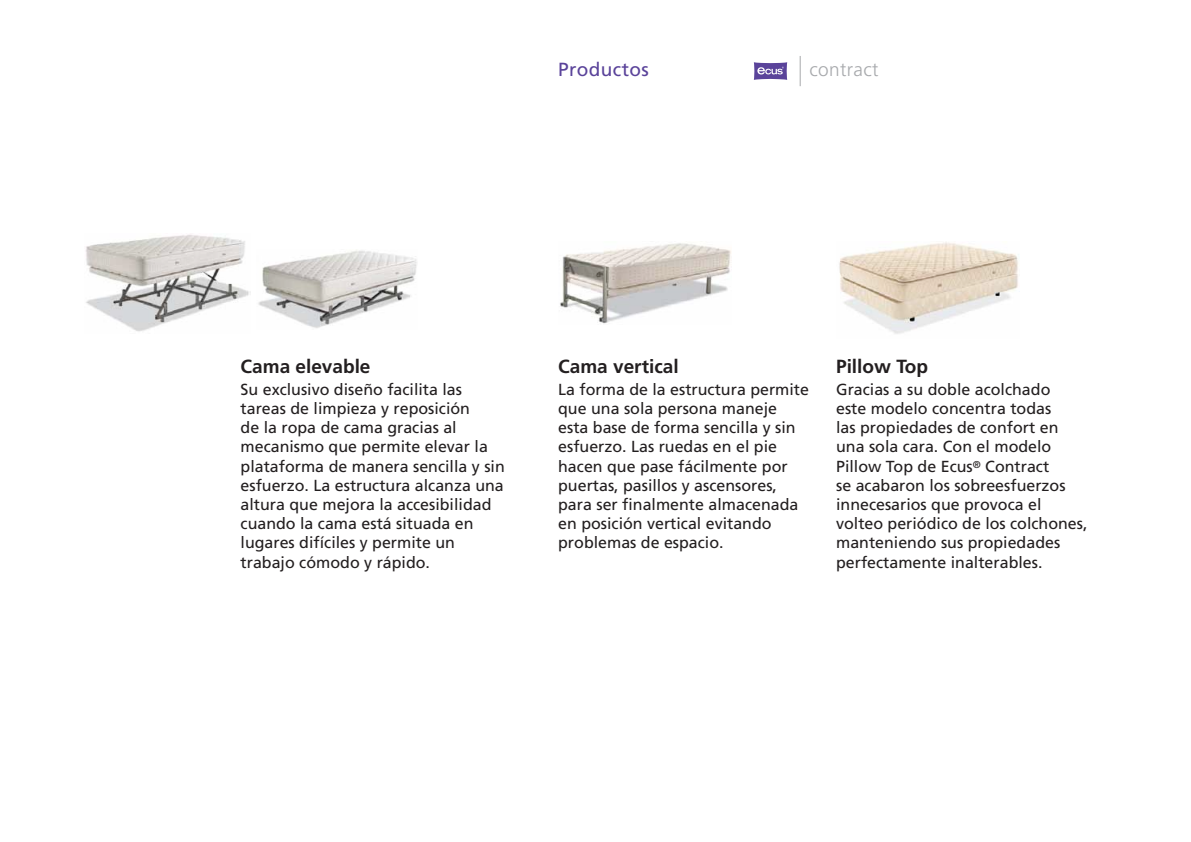
<style>
.page{position:relative;width:1191px;height:842px;background:#fff}
.page>*{position:absolute;margin:0;border:0;box-sizing:border-box;transform-origin:0 0}
.t1{font:700 19px "Frutiger LT Std";color:#231f20}
.t2{font:19px "Frutiger LT Std";letter-spacing:.02em;color:#5a439a}
.t3{font:300 19px "Frutiger LT Std";letter-spacing:.02em;color:#a7a9ac}
.t4{font:16px/19.2px "Frutiger LT Std";color:#231f20}
</style>
<div class="page">
<svg style="left:754px;top:62px;width:33px;height:18px"></svg>
<hr style="left:800px;top:56px;width:1px;height:30px;background:#a7a9ac">
<img style="left:85px;top:234px;width:164px;height:98px">
<img style="left:258px;top:250px;width:159px;height:78px">
<img style="left:839px;top:242px;width:180px;height:92px">
<img style="left:560px;top:243px;width:171px;height:81px">
<p class="t2" style="left:558px;top:59px;width:92px">Productos</p>
<p class="t3" style="left:809px;top:59px;width:71px">contract</p>
<p class="t1" style="left:241px;top:355px;width:131px">Cama elevable</p>
<p class="t4" style="left:241px;top:380px;width:266px">Su exclusivo diseño facilita las tareas de limpieza y reposición<br>de la ropa de cama gracias al mecanismo que permite elevar la plataforma de manera sencilla y sin esfuerzo. La estructura alcanza una altura que mejora la accesibilidad cuando la cama está situada en lugares difíciles y permite un trabajo cómodo y rápido.</p>
<p class="t1" style="left:558px;top:355px;width:122px">Cama vertical</p>
<p class="t4" style="left:558px;top:380px;width:252px">La forma de la estructura permite que una sola persona maneje esta base de forma sencilla y sin esfuerzo. Las ruedas en el pie hacen que pase fácilmente por puertas, pasillos y ascensores, para ser finalmente almacenada en posición vertical evitando problemas de espacio.</p>
<p class="t1" style="left:836px;top:355px;width:93px">Pillow Top</p>
<p class="t4" style="left:836px;top:380px;width:253px">Gracias a su doble acolchado<br>este modelo concentra todas<br>las propiedades de confort en una sola cara. Con el modelo<br>Pillow Top de Ecus<sup>®</sup> Contract<br>se acabaron los sobreesfuerzos innecesarios que provoca el volteo periódico de los colchones, manteniendo sus propiedades perfectamente inalterables.</p>
</div>
